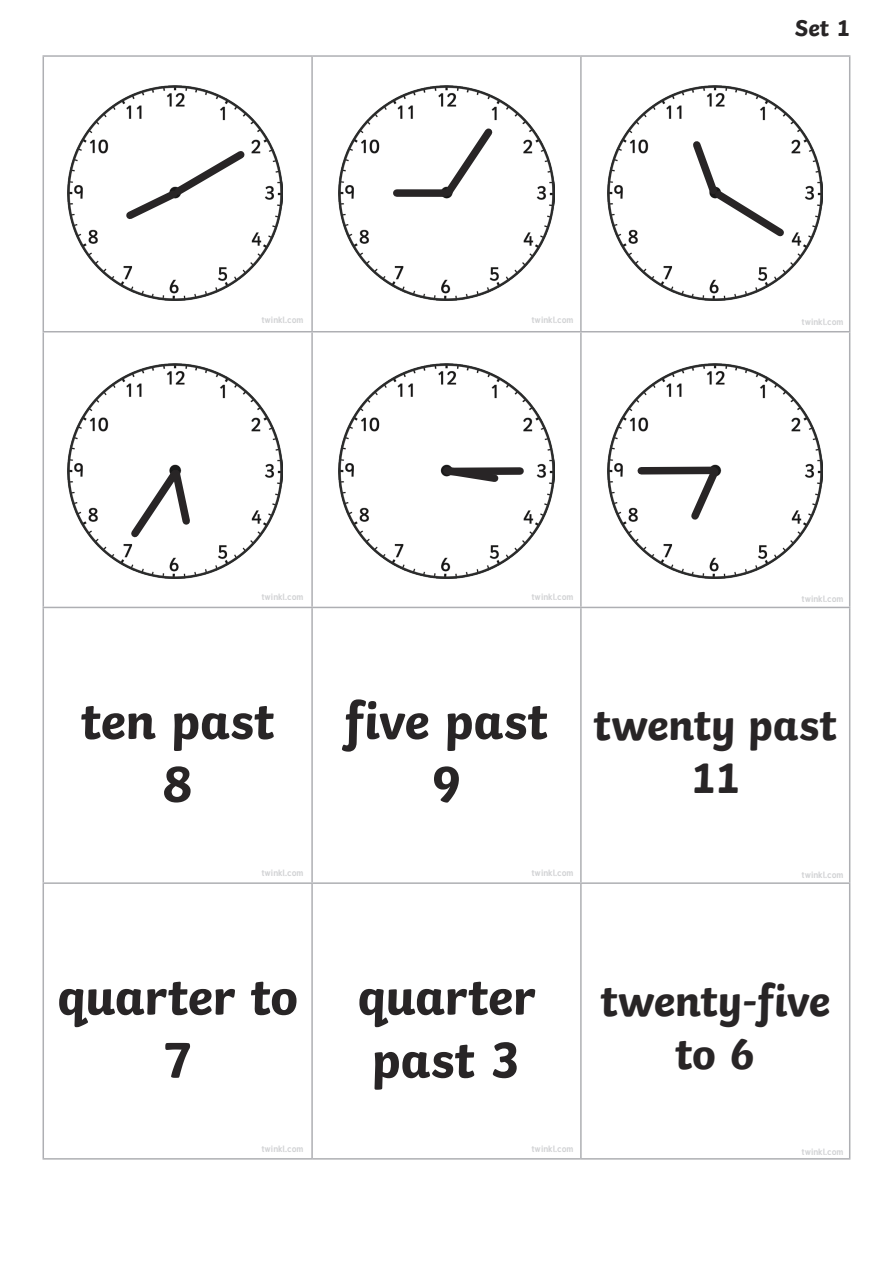
<style>
.page{position:relative;width:893px;height:1263px;background:#fff}
.page>*{position:absolute;margin:0;border:0;box-sizing:border-box;transform-origin:0 0}
.Heading_1{font:700 52.5px "Twinkl";letter-spacing:-.01em;color:#282526}
.Heading_1-2{font:700 45px "Twinkl";letter-spacing:-.015em;color:#282526}
.Heading_3{font:700 24px "Twinkl";color:#282526}
.t1{font:700 9px "Tuffy";color:#d2d3d5}
</style>
<div class="page">
<hr style="left:43px;top:55px;width:269px;height:2px;background:#aeafb3">
<hr style="left:43px;top:57px;width:1px;height:274px;background:#aeafb3">
<hr style="left:312px;top:55px;width:269px;height:2px;background:#aeafb3">
<hr style="left:311px;top:57px;width:2px;height:274px;background:#aeafb3">
<hr style="left:581px;top:55px;width:269px;height:2px;background:#aeafb3">
<hr style="left:580px;top:57px;width:2px;height:274px;background:#aeafb3">
<hr style="left:849px;top:57px;width:1px;height:274px;background:#aeafb3">
<hr style="left:43px;top:331px;width:269px;height:1px;background:#aeafb3">
<hr style="left:43px;top:332px;width:1px;height:275px;background:#aeafb3">
<hr style="left:312px;top:331px;width:269px;height:1px;background:#aeafb3">
<hr style="left:311px;top:332px;width:2px;height:275px;background:#aeafb3">
<hr style="left:581px;top:331px;width:269px;height:1px;background:#aeafb3">
<hr style="left:580px;top:332px;width:2px;height:275px;background:#aeafb3">
<hr style="left:849px;top:332px;width:1px;height:275px;background:#aeafb3">
<hr style="left:43px;top:607px;width:269px;height:1px;background:#aeafb3">
<hr style="left:43px;top:608px;width:1px;height:274px;background:#aeafb3">
<hr style="left:312px;top:607px;width:269px;height:1px;background:#aeafb3">
<hr style="left:311px;top:608px;width:2px;height:274px;background:#aeafb3">
<hr style="left:581px;top:607px;width:269px;height:1px;background:#aeafb3">
<hr style="left:580px;top:608px;width:2px;height:274px;background:#aeafb3">
<hr style="left:849px;top:608px;width:1px;height:274px;background:#aeafb3">
<hr style="left:43px;top:882px;width:269px;height:2px;background:#aeafb3">
<hr style="left:43px;top:884px;width:1px;height:274px;background:#aeafb3">
<hr style="left:312px;top:882px;width:269px;height:2px;background:#aeafb3">
<hr style="left:311px;top:884px;width:2px;height:274px;background:#aeafb3">
<hr style="left:581px;top:882px;width:269px;height:2px;background:#aeafb3">
<hr style="left:580px;top:884px;width:2px;height:274px;background:#aeafb3">
<hr style="left:849px;top:884px;width:1px;height:274px;background:#aeafb3">
<hr style="left:43px;top:1158px;width:269px;height:1px;background:#aeafb3">
<hr style="left:312px;top:1158px;width:269px;height:1px;background:#aeafb3">
<hr style="left:581px;top:1158px;width:269px;height:1px;background:#aeafb3">
<img style="left:67px;top:85px;width:215px;height:215px">
<img style="left:67px;top:364px;width:215px;height:215px">
<img style="left:339px;top:85px;width:215px;height:215px">
<img style="left:339px;top:364px;width:215px;height:215px">
<img style="left:607px;top:85px;width:215px;height:215px">
<img style="left:607px;top:364px;width:215px;height:215px">
<svg style="left:685px;top:462px;width:40px;height:64px"></svg>
<div style="left:397px;top:189px;width:48px;height:8px;background:#282526"></div>
<svg style="left:438px;top:462px;width:65px;height:25px"></svg>
<svg style="left:120px;top:144px;width:131px;height:81px"></svg>
<svg style="left:125px;top:463px;width:70px;height:81px"></svg>
<svg style="left:687px;top:135px;width:103px;height:108px"></svg>
<svg style="left:438px;top:122px;width:61px;height:81px"></svg>
<div style="left:448px;top:467px;width:72px;height:8px;background:#282526"></div>
<div style="left:641px;top:467px;width:72px;height:7px;background:#282526"></div>
<p class="Heading_3" style="left:795px;top:8px;width:57px">Set 1</p>
<p class="t1" style="left:261px;top:313px;width:43px">twinkl.com</p>
<p class="t1" style="left:531px;top:313px;width:43px">twinkl.com</p>
<p class="t1" style="left:801px;top:315px;width:43px">twinkl.com</p>
<p class="t1" style="left:261px;top:589px;width:43px">twinkl.com</p>
<p class="t1" style="left:531px;top:589px;width:43px">twinkl.com</p>
<p class="t1" style="left:801px;top:591px;width:43px">twinkl.com</p>
<p class="Heading_1" style="left:81px;top:678px;width:195px">ten past</p>
<p class="Heading_1" style="left:162px;top:741px;width:32px">8</p>
<p class="Heading_1" style="left:345px;top:678px;width:204px">five past</p>
<p class="Heading_1" style="left:431px;top:741px;width:32px">9</p>
<p class="Heading_1-2" style="left:594px;top:688px;width:245px">twenty past</p>
<p class="Heading_1-2" style="left:690px;top:741px;width:52px">11</p>
<p class="t1" style="left:261px;top:866px;width:43px">twinkl.com</p>
<p class="t1" style="left:531px;top:866px;width:43px">twinkl.com</p>
<p class="t1" style="left:801px;top:868px;width:43px">twinkl.com</p>
<p class="Heading_1" style="left:57px;top:953px;width:242px">quarter to</p>
<p class="Heading_1" style="left:162px;top:1016px;width:32px">7</p>
<p class="Heading_1" style="left:357px;top:953px;width:180px">quarter</p>
<p class="Heading_1" style="left:372px;top:1016px;width:151px">past 3</p>
<p class="Heading_1-2" style="left:600px;top:964px;width:231px">twenty-five</p>
<p class="Heading_1-2" style="left:675px;top:1016px;width:82px">to 6</p>
<p class="t1" style="left:261px;top:1142px;width:43px">twinkl.com</p>
<p class="t1" style="left:531px;top:1142px;width:43px">twinkl.com</p>
<p class="t1" style="left:801px;top:1144px;width:43px">twinkl.com</p>
</div>
